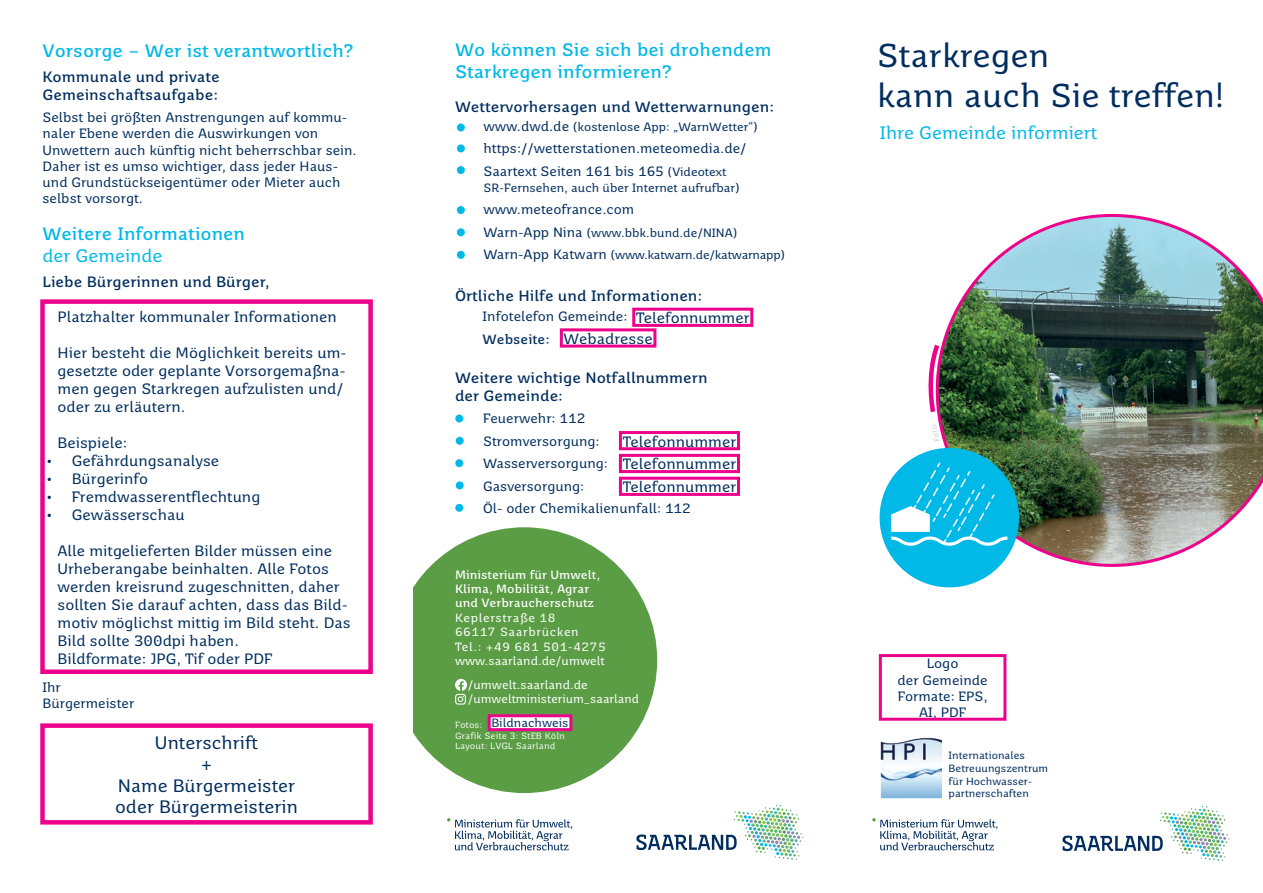
<style>
.page{position:relative;width:1263px;height:893px;background:#fff}
.page>*{position:absolute;margin:0;border:0;box-sizing:border-box;transform-origin:0 0}
.t1{font:33px/39.6px "Saar 1450 Text";color:#002d5e}
.t2{font:700 18px/21.6px "Saar 1450 Text";color:#00b9e7}
.t3{font:18px/21.6px "Saar 1450 Text";color:#002d5e;text-align:center}
.t4{font:18px "Saar 1450 Text";color:#00b9e7}
.t5{font:15px/18px "Saar 1450 Text";color:#002d5e}
.t6{font:700 15px/18px "Saar 1450 Text";color:#002d5e}
.t7{font:13.5px/16.2px "Saar 1450 Text";color:#002d5e}
.t8{font:700 13.5px "Saar 1450 Text";color:#002d5e}
.t9{font:12px "Saar 1450 Text";color:#002d5e}
.t10{font:12px/22.5px "Saar 1450 Text";letter-spacing:-.02em;color:#002d5e}
.t11{font:12px/14.4px "Saar 1450 Text";letter-spacing:.05em;color:#fff}
.t12{font:700 12px/14.4px "Saar 1450 Text";color:#fff}
.t13{font:12px/14.4px "Saar 1450 Text";color:#fff}
.t14{font:10.5px/12.6px "Saar 1450 Text";color:#002d5e}
.t15{font:9px/10.8px "Saar 1450 Notes";color:#fff}
.s1{font-size:13.5px}
.s2{font-size:12px}
</style>
<div class="page">
<img style="left:937px;top:214px;width:326px;height:353px">
<svg style="left:636px;top:805px;width:167px;height:55px"></svg>
<svg style="left:1062px;top:806px;width:167px;height:55px"></svg>
<svg style="left:872px;top:818px;width:125px;height:32px"></svg>
<svg style="left:447px;top:818px;width:125px;height:32px"></svg>
<div style="left:457px;top:124px;width:8px;height:7px;background:#00b9e7;border-radius:50%"></div>
<div style="left:457px;top:144px;width:8px;height:8px;background:#00b9e7;border-radius:50%"></div>
<div style="left:457px;top:166px;width:8px;height:8px;background:#00b9e7;border-radius:50%"></div>
<div style="left:457px;top:206px;width:8px;height:8px;background:#00b9e7;border-radius:50%"></div>
<div style="left:456px;top:437px;width:8px;height:8px;background:#00b9e7;border-radius:50%"></div>
<div style="left:455px;top:415px;width:8px;height:7px;background:#00b9e7;border-radius:50%"></div>
<div style="left:456px;top:481px;width:8px;height:8px;background:#00b9e7;border-radius:50%"></div>
<div style="left:455px;top:459px;width:8px;height:8px;background:#00b9e7;border-radius:50%"></div>
<div style="left:455px;top:504px;width:8px;height:8px;background:#00b9e7;border-radius:50%"></div>
<div style="left:391px;top:527px;width:266px;height:266px;background:#5a9d44;border-radius:50%"></div>
<div style="left:455px;top:694px;width:11px;height:11px;border:1px solid #fff;border-radius:2px"></div>
<svg style="left:455px;top:679px;width:12px;height:23px"></svg>
<div style="left:379px;top:574px;width:33px;height:179px;background:#fff"></div>
<div style="left:879px;top:654px;width:127px;height:67px;border:3px solid #ed028c"></div>
<div style="left:40px;top:299px;width:333px;height:375px;border:4px solid #ed028c"></div>
<div style="left:40px;top:723px;width:333px;height:102px;border:4px solid #ed028c"></div>
<div style="left:619px;top:431px;width:121px;height:19px;border:3px solid #ed028c"></div>
<div style="left:632px;top:308px;width:121px;height:19px;border:3px solid #ed028c"></div>
<div style="left:560px;top:328px;width:96px;height:20px;border:3px solid #ed028c"></div>
<div style="left:619px;top:454px;width:121px;height:19px;border:3px solid #ed028c"></div>
<div style="left:619px;top:477px;width:121px;height:19px;border:3px solid #ed028c"></div>
<div style="left:489px;top:716px;width:82px;height:14px;background:#fff"></div>
<div style="left:488px;top:714px;width:84px;height:17px;border:3px solid #ed028c"></div>
<svg style="left:928px;top:340px;width:15px;height:76px"></svg>
<div style="left:457px;top:228px;width:8px;height:8px;background:#00b9e7;border-radius:50%"></div>
<div style="left:457px;top:251px;width:8px;height:8px;background:#00b9e7;border-radius:50%"></div>
<div style="left:879px;top:448px;width:140px;height:139px;background:#00b9e7;border-radius:50%"></div>
<svg style="left:888px;top:461px;width:122px;height:85px"></svg>
<img style="left:880px;top:737px;width:61px;height:62px">
<svg style="left:937px;top:423px;width:3px;height:19px"></svg>
<p class="t2" style="left:43px;top:39px;width:313px">Vorsorge – Wer ist verantwortlich?</p>
<p class="t6" style="left:43px;top:67px;width:179px">Kommunale und private<br>Gemeinschaftsaufgabe:</p>
<p class="t7" style="left:43px;top:109px;width:316px">Selbst bei größten Anstrengungen auf kommu&shy;naler Ebene werden die Auswirkungen von Unwettern auch künftig nicht beherrschbar sein.<br>Daher ist es umso wichtiger, dass jeder Haus&shy;und Grundstückseigentümer oder Mieter auch selbst vorsorgt.</p>
<p class="t2" style="left:43px;top:223px;width:204px">Weitere Informationen</p>
<p class="t4" style="left:43px;top:245px;width:122px">der Gemeinde</p>
<p class="t6" style="left:43px;top:273px;width:229px">Liebe Bürgerinnen und Bürger,</p>
<p class="t5" style="left:58px;top:307px;width:281px">Platzhalter kommunaler Informationen</p>
<p class="t5" style="left:58px;top:343px;width:291px">Hier besteht die Möglichkeit bereits um&shy;gesetzte oder geplante Vorsorgemaßna&shy;men gegen Starkregen aufzulisten und/ oder zu erläutern.</p>
<p class="t5" style="left:58px;top:433px;width:71px">Beispiele:</p>
<p class="t5" style="left:45px;top:451px;width:176px">• Gefährdungsanalyse</p>
<p class="t5" style="left:45px;top:469px;width:105px">• Bürgerinfo</p>
<p class="t5" style="left:45px;top:487px;width:217px">• Fremdwasserentflechtung</p>
<p class="t5" style="left:45px;top:505px;width:141px">• Gewässerschau</p>
<p class="t5" style="left:58px;top:541px;width:295px">Alle mitgelieferten Bilder müssen eine Urheberangabe beinhalten. Alle Fotos werden kreisrund zugeschnitten, daher sollten Sie darauf achten, dass das Bild&shy;motiv möglichst mittig im Bild steht. Das Bild sollte 300dpi haben.<br>Bildformate: JPG, Tif oder PDF</p>
<p class="t7" style="left:43px;top:679px;width:93px">Ihr<br>Bürgermeister</p>
<p class="t3" style="left:115px;top:731px;width:184px">Unterschrift<br>+<br>Name Bürgermeister oder Bürgermeisterin</p>
<p class="t2" style="left:455px;top:39px;width:318px">Wo können Sie sich bei drohendem<br>Starkregen informieren?</p>
<p class="t9" style="left:483px;top:119px;width:276px"><span class="s1">www.dwd.de</span> (kostenlose App: „WarnWetter“)</p>
<p class="t7" style="left:483px;top:137px;width:265px;line-height:22.5px">https://wetterstationen.meteomedia.de/<br>Saartext Seiten 161 bis 165 <span class="s2">(Videotext</span></p>
<p class="t9" style="left:483px;top:181px;width:258px">SR-Fernsehen, auch über Internet aufrufbar)</p>
<p class="t7" style="left:483px;top:202px;width:152px">www.meteofrance.com</p>
<p class="t10" style="left:483px;top:221px;width:303px"><span class="s1">Warn-App Nina</span> (www.bbk.bund.de/NINA)<br><span class="s1">Warn-App Katwarn</span> (www.katwarn.de/katwarnapp)</p>
<p class="t6" style="left:455px;top:97px;width:321px">Wettervorhersagen und Wetterwarnungen:</p>
<p class="t6" style="left:455px;top:287px;width:249px">Örtliche Hilfe und Informationen:</p>
<p class="t7" style="left:483px;top:309px;width:146px">Infotelefon Gemeinde:</p>
<p class="t8" style="left:483px;top:331px;width:69px">Webseite:</p>
<p class="t5" style="left:564px;top:307px;width:187px;line-height:20.7px;text-indent:72px">Telefonnummer<br>Webadresse</p>
<p class="t6" style="left:455px;top:369px;width:254px">Weitere wichtige Notfallnummern der Gemeinde:</p>
<p class="t7" style="left:483px;top:407px;width:209px;line-height:22.5px">Feuerwehr: 112<br>Stromversorgung:<br>Wasserversorgung:<br>Gasversorgung:<br>Öl- oder Chemikalienunfall: 112</p>
<p class="t5" style="left:623px;top:432px;width:115px">Telefonnummer</p>
<p class="t5" style="left:623px;top:453px;width:115px;line-height:22.8px">Telefonnummer<br>Telefonnummer</p>
<p class="t12" style="left:455px;top:567px;width:147px">Ministerium für Umwelt,<br>Klima, Mobilität, Agrar und Verbraucherschutz</p>
<p class="t11" style="left:455px;top:610px;width:152px">Keplerstraße 18<br>66117 Saarbrücken<br>Tel.: +49 681 501-4275 www.saarland.de/umwelt</p>
<p class="t13" style="left:468px;top:677px;width:173px">/umwelt.saarland.de /umweltministerium_saarland</p>
<p class="t15" style="left:455px;top:719px;width:112px">Fotos:<br>Grafik Seite 3: StEB Köln<br>Layout: LVGL Saarland</p>
<p class="t9" style="left:491px;top:716px;width:79px">Bildnachweis</p>
<h1 class="t1" style="left:877px;top:36px;width:348px">Starkregen<br>kann auch Sie treffen!</h1>
<p class="t4" style="left:880px;top:122px;width:219px">Ihre Gemeinde informiert</p>
<p class="t7" style="left:898px;top:655px;width:92px;text-align:center">Logo<br>der Gemeinde<br>Formate: EPS,<br>AI, PDF</p>
<p class="t14" style="left:949px;top:749px;width:101px">Internationales<br>Betreuungszentrum für Hochwasser&shy;partnerschaften</p>
</div>
